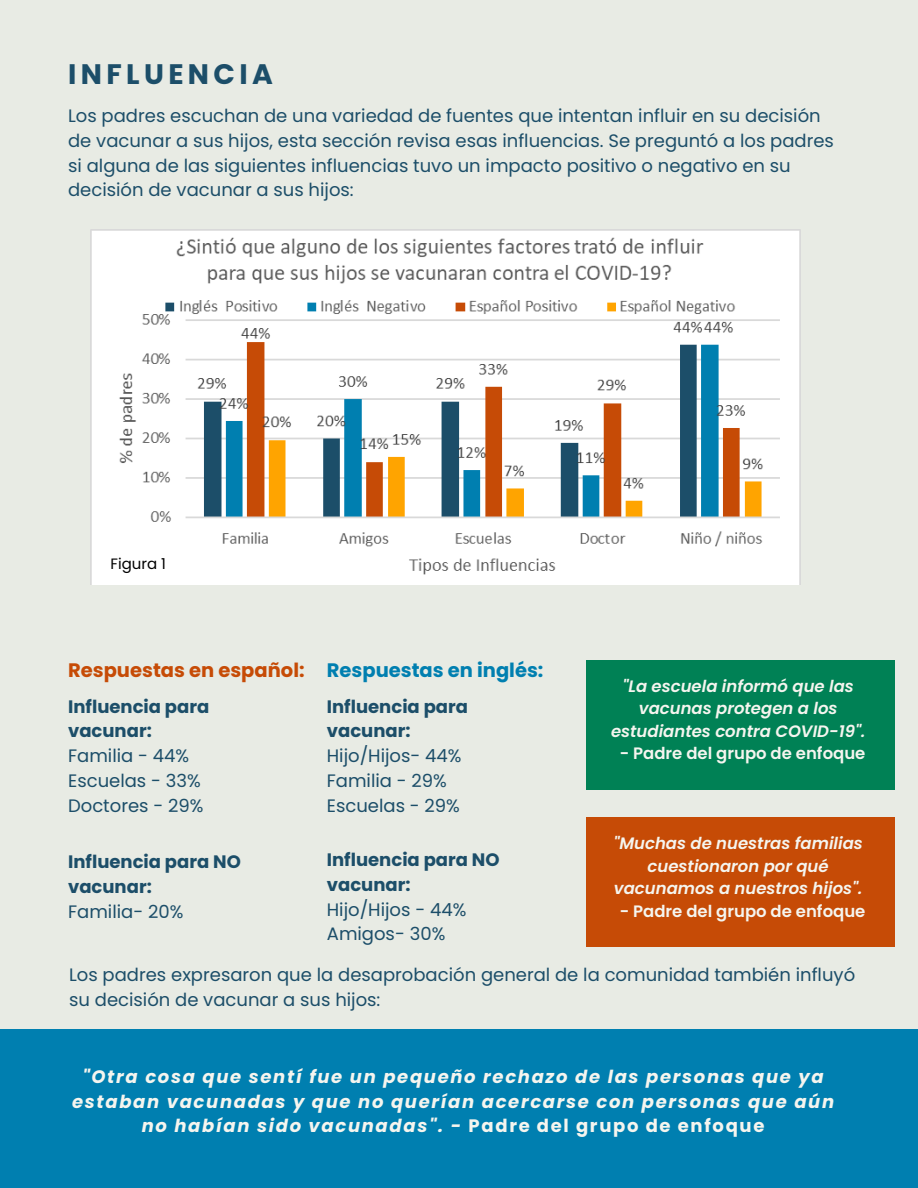
<style>
.page{position:relative;width:918px;height:1188px;background:#e8ebe4}
.page>*{position:absolute;margin:0;border:0;box-sizing:border-box;transform-origin:0 0}
.t1{font:700 28.2px "Poppins";letter-spacing:.155em;color:#1c4e69}
.t2{font:700 19.5px "Poppins";color:#c64b06}
.t3{font:700 19.5px "Poppins";color:#007fb0}
.t4{font:18px/24.8px "Poppins";color:#1c4e69}
.t5{font:italic 700 18px/24.8px "Poppins";letter-spacing:.095em;color:#f5f5ef;text-align:center}
.t6{font:700 18px/24.8px "Poppins";color:#1c4e69}
.t7{font:italic 600 16.5px/22.5px "Poppins";color:#f5f5ef;text-align:center}
.t8{font:600 16.5px "Poppins";color:#f5f5ef}
.t9{font:15px "Poppins";color:#000}
.s1{font-style:normal}
</style>
<div class="page">
<div style="left:0;top:1030px;width:918px;height:158px;background:#007fb0"></div>
<div style="left:586px;top:817px;width:308px;height:129px;background:#c64b06"></div>
<div style="left:586px;top:660px;width:308px;height:129px;background:#008155"></div>
<img style="left:91px;top:229px;width:709px;height:356px">
<p class="t1" style="left:68px;top:54px;width:206px">INFLUENCIA</p>
<p class="t4" style="left:68px;top:104px;width:767px">Los padres escuchan de una variedad de fuentes que intentan influir en su decisión de vacunar a sus hijos, esta sección revisa esas influencias. Se preguntó a los padres si alguna de las siguientes influencias tuvo un impacto positivo o negativo en su decisión de vacunar a sus hijos:</p>
<p class="t9" style="left:110px;top:553px;width:57px">Figura 1</p>
<p class="t2" style="left:68px;top:657px;width:238px">Respuestas en español:</p>
<p class="t6" style="left:68px;top:694px;width:143px">Influencia para vacunar:</p>
<p class="t4" style="left:68px;top:743px;width:123px">Familia - 44%</p>
<p class="t4" style="left:68px;top:768px;width:134px">Escuelas - 33%</p>
<p class="t4" style="left:68px;top:793px;width:137px">Doctores - 29%</p>
<p class="t6" style="left:68px;top:849px;width:174px">Influencia para NO vacunar:</p>
<p class="t4" style="left:68px;top:899px;width:117px">Familia- 20%</p>
<p class="t3" style="left:327px;top:657px;width:218px">Respuestas en inglés:</p>
<p class="t6" style="left:327px;top:694px;width:143px">Influencia para vacunar:</p>
<p class="t4" style="left:327px;top:743px;width:136px">Hijo/Hijos- 44%</p>
<p class="t4" style="left:327px;top:768px;width:122px">Familia - 29%</p>
<p class="t4" style="left:327px;top:793px;width:135px">Escuelas - 29%</p>
<p class="t6" style="left:327px;top:847px;width:174px">Influencia para NO vacunar:</p>
<p class="t4" style="left:327px;top:897px;width:141px">Hijo/Hijos - 44%</p>
<p class="t4" style="left:327px;top:922px;width:120px">Amigos- 30%</p>
<p class="t7" style="left:611px;top:675px;width:256px">"La escuela informó que las vacunas protegen a los estudiantes contra COVID-19".</p>
<p class="t8" style="left:620px;top:742px;width:247px">- Padre del grupo de enfoque</p>
<p class="t7" style="left:613px;top:832px;width:251px">"Muchas de nuestras familias cuestionaron por qué vacunamos a nuestros hijos".</p>
<p class="t8" style="left:620px;top:899px;width:247px">- Padre del grupo de enfoque</p>
<p class="t4" style="left:69px;top:962px;width:788px">Los padres expresaron que la desaprobación general de la comunidad también influyó su decisión de vacunar a sus hijos:</p>
<p class="t5" style="left:72px;top:1064px;width:764px">"Otra cosa que sentí fue un pequeño rechazo de las personas que ya estaban vacunadas y que no querían acercarse con personas que aún no habían sido vacunadas". - <span class="s1">Padre del grupo de enfoque</span></p>
</div>
